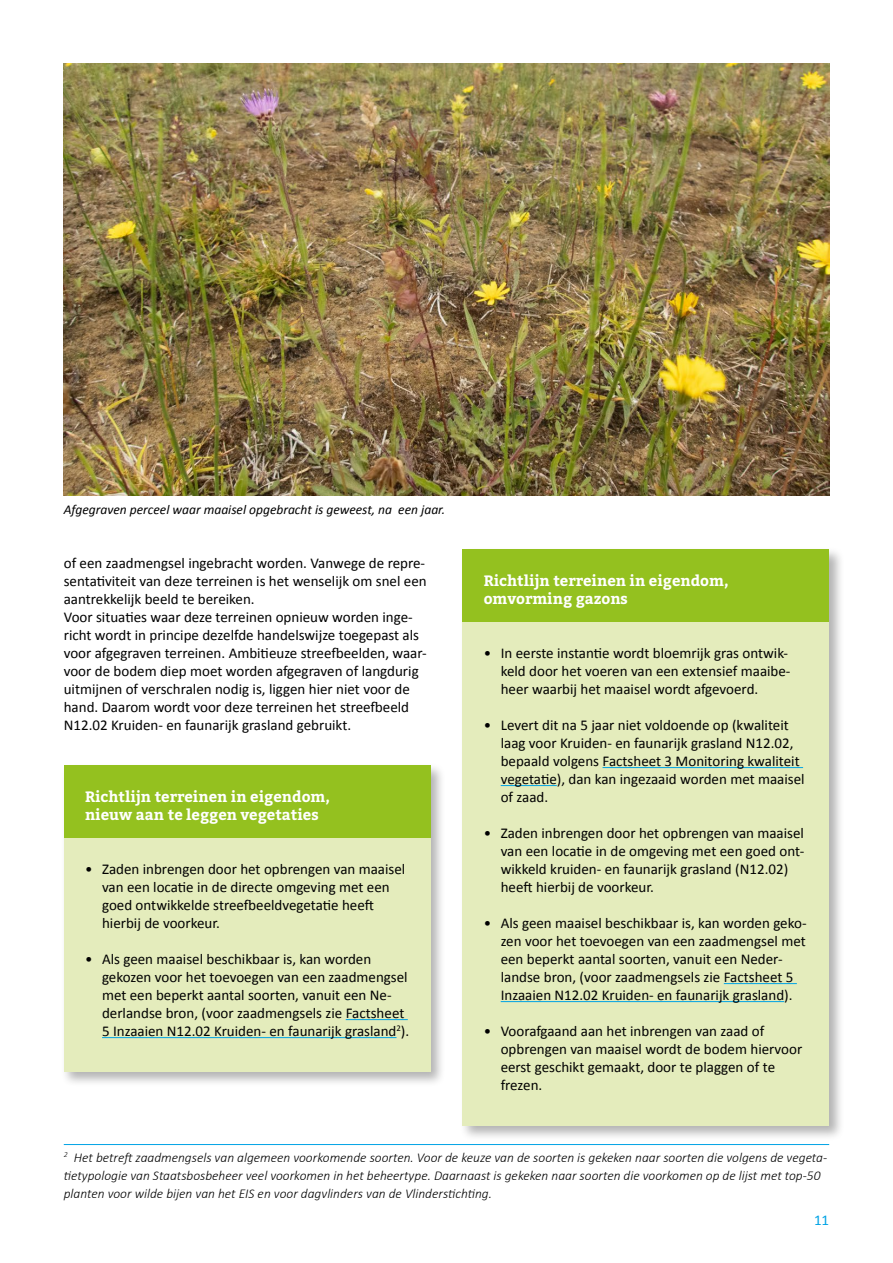
<style>
.page{position:relative;width:893px;height:1263px;background:#fff}
.page>*{position:absolute;margin:0;border:0;box-sizing:border-box;transform-origin:0 0}
.Standaard{font:15px/18px "Calibri";color:#000}
.tussenkopje_bold{font:700 15px/18px "Bitter";color:#fff}
.t1{font:15px "Calibri";color:#00a3e5}
.voetnoot{font:italic 300 13.5px/18px "Calibri";color:#000}
.Bijschrift{font:italic 13.5px "Calibri";color:#000}
</style>
<div class="page">
<div style="left:61px;top:762px;width:385px;height:325px;background:#000;opacity:.3"></div>
<div style="left:64px;top:766px;width:367px;height:306px;background:#e4ecbc"></div>
<hr style="left:346px;top:1019px;width:62px;height:1px;background:#00a3e5">
<hr style="left:102px;top:1037px;width:294px;height:1px;background:#00a3e5">
<div style="left:64px;top:766px;width:367px;height:72px;background:#94c11f"></div>
<div style="left:459px;top:546px;width:385px;height:595px;background:#000;opacity:.3"></div>
<div style="left:462px;top:550px;width:367px;height:576px;background:#e4ecbc"></div>
<hr style="left:603px;top:767px;width:200px;height:1px;background:#00a3e5">
<hr style="left:501px;top:785px;width:56px;height:1px;background:#00a3e5">
<hr style="left:724px;top:983px;width:73px;height:1px;background:#00a3e5">
<hr style="left:501px;top:1001px;width:283px;height:1px;background:#00a3e5">
<div style="left:462px;top:550px;width:367px;height:72px;background:#94c11f"></div>
<hr style="left:64px;top:1144px;width:765px;height:1px;background:#00a3e5">
<img style="left:64px;top:64px;width:765px;height:432px">
<p class="Bijschrift" style="left:64px;top:500px;width:383px">Afgegraven perceel waar maaisel opgebracht is geweest, na een jaar.</p>
<p class="Standaard" style="left:64px;top:553px;width:364px;text-align:justify">of een zaadmengsel ingebracht worden. Vanwege de repre&shy;sentativiteit van deze terreinen is het wenselijk om snel een aantrekkelijk beeld te bereiken.</p>
<p class="Standaard" style="left:64px;top:607px;width:364px">Voor situaties waar deze terreinen opnieuw worden inge&shy;richt wordt in principe dezelfde handelswijze toegepast als voor afgegraven terreinen. Ambitieuze streefbeelden, waar&shy;voor de bodem diep moet worden afgegraven of langdurig uitmijnen of verschralen nodig is, liggen hier niet voor de hand. Daarom wordt voor deze terreinen het streefbeeld N12.02 Kruiden- en faunarijk grasland gebruikt.</p>
<p class="tussenkopje_bold" style="left:85px;top:788px;width:246px">Richtlijn terreinen in eigendom, nieuw aan te leggen vegetaties</p>
<p class="Standaard" style="left:102px;top:859px;width:305px;text-indent:-17px">• Zaden inbrengen door het opbrengen van maaisel van een locatie in de directe omgeving met een goed ontwikkelde streefbeeldvegetatie heeft hierbij de voorkeur.</p>
<p class="Standaard" style="left:102px;top:949px;width:309px;text-indent:-17px">• Als geen maaisel beschikbaar is, kan worden gekozen voor het toevoegen van een zaadmengsel met een beperkt aantal soorten, vanuit een Ne&shy;derlandse bron, (voor zaadmengsels zie Factsheet 5 Inzaaien N12.02 Kruiden- en faunarijk grasland<sup>2</sup>).</p>
<p class="tussenkopje_bold" style="left:484px;top:572px;width:246px">Richtlijn terreinen in eigendom, omvorming gazons</p>
<p class="Standaard" style="left:501px;top:643px;width:291px;text-indent:-17px">• In eerste instantie wordt bloemrijk gras ontwik&shy;keld door het voeren van een extensief maaibe&shy;heer waarbij het maaisel wordt afgevoerd.</p>
<p class="Standaard" style="left:501px;top:715px;width:305px;text-indent:-17px">• Levert dit na 5 jaar niet voldoende op (kwaliteit laag voor Kruiden- en faunarijk grasland N12.02, bepaald volgens Factsheet 3 Monitoring kwaliteit vegetatie), dan kan ingezaaid worden met maaisel of zaad.</p>
<p class="Standaard" style="left:501px;top:823px;width:305px;text-indent:-17px">• Zaden inbrengen door het opbrengen van maaisel van een locatie in de omgeving met een goed ont&shy;wikkeld kruiden- en faunarijk grasland (N12.02) heeft hierbij de voorkeur.</p>
<p class="Standaard" style="left:501px;top:913px;width:307px;text-indent:-17px">• Als geen maaisel beschikbaar is, kan worden geko&shy;zen voor het toevoegen van een zaadmengsel met een beperkt aantal soorten, vanuit een Neder&shy;landse bron, (voor zaadmengsels zie Factsheet 5<br>Inzaaien N12.02 Kruiden- en faunarijk grasland).</p>
<p class="Standaard" style="left:501px;top:1021px;width:303px;text-indent:-17px">• Voorafgaand aan het inbrengen van zaad of opbrengen van maaisel wordt de bodem hiervoor eerst geschikt gemaakt, door te plaggen of te frezen.</p>
<p class="voetnoot" style="left:64px;top:1148px;width:765px"><sup>2</sup> Het betreft zaadmengsels van algemeen voorkomende soorten. Voor de keuze van de soorten is gekeken naar soorten die volgens de vegeta&shy;tietypologie van Staatsbosbeheer veel voorkomen in het beheertype. Daarnaast is gekeken naar soorten die voorkomen op de lijst met top-50 planten voor wilde bijen van het EIS en voor dagvlinders van de Vlinderstichting.</p>
<p class="t1" style="left:814px;top:1209px;width:17px">11</p>
</div>
